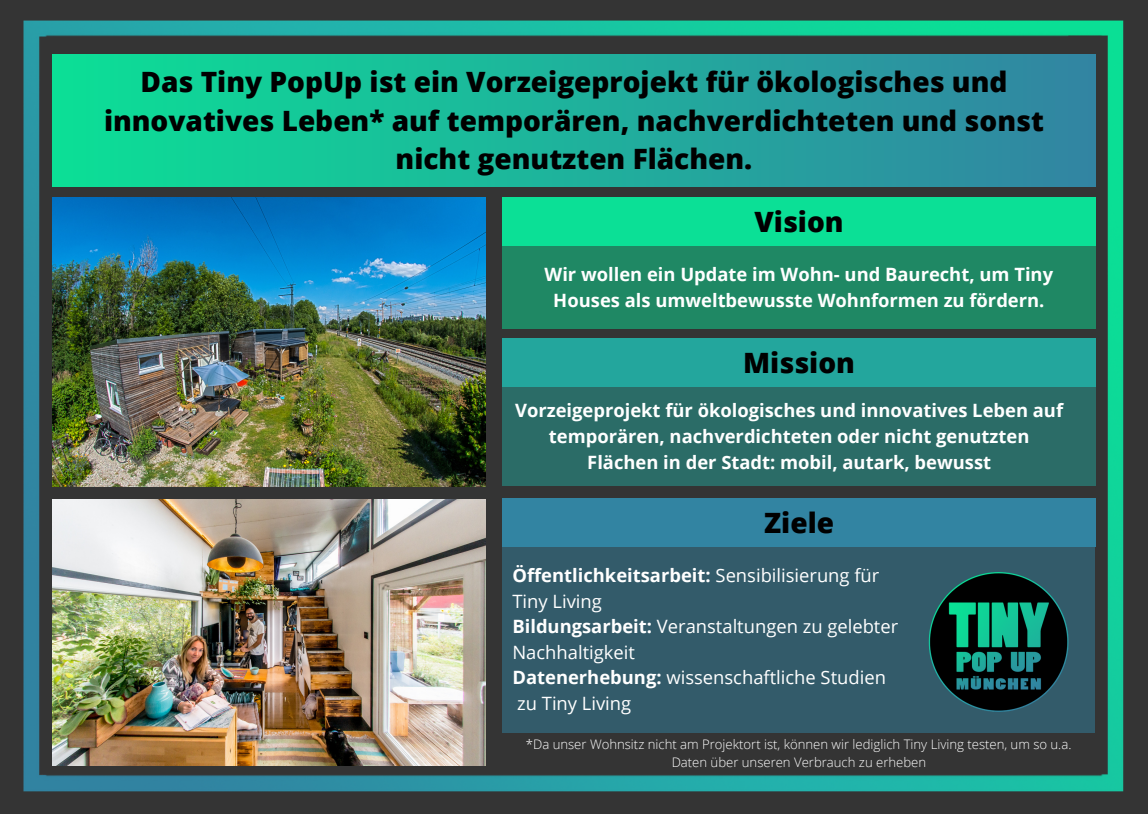
<style>
.page{position:relative;width:1148px;height:814px;background:#fff}
.page>*{position:absolute;margin:0;border:0;box-sizing:border-box;transform-origin:0 0}
.t1{font:800 28px/38.7px "Open Sans";color:#000;text-align:center}
.t2{font:700 18.38px/25.6px "Open Sans";color:#fff;text-align:center}
.t3{font:18.38px/25.6px "Open Sans";color:#fff}
.t4{font:300 13.12px/18.4px "Open Sans";color:#fff;text-align:center}
.s1{font-weight:700}
</style>
<div class="page">
<img style="left:0;top:0;width:1147px;height:811px">
<div style="left:502px;top:198px;width:593px;height:48px;background:#0be096"></div>
<div style="left:502px;top:246px;width:593px;height:83px;background:#1f8864"></div>
<div style="left:502px;top:338px;width:593px;height:49px;background:#23a69d"></div>
<div style="left:502px;top:386px;width:593px;height:100px;background:#2b6c67"></div>
<div style="left:502px;top:498px;width:593px;height:48px;background:#3284a2"></div>
<div style="left:502px;top:546px;width:592px;height:187px;background:#335b6a"></div>
<img style="left:52px;top:198px;width:433px;height:288px">
<img style="left:52px;top:499px;width:433px;height:267px">
<img style="left:928px;top:572px;width:141px;height:140px">
<div style="left:52px;top:55px;width:1043px;height:131px;background:linear-gradient(to right,#0bdf96,#3284a2)"></div>
<p class="t1" style="left:104px;top:62px;width:941px">Das Tiny PopUp ist ein Vorzeigeprojekt für ökologisches und innovatives Leben* auf temporären, nachverdichteten und sonst nicht genutzten Flächen.</p>
<p class="t1" style="left:754px;top:202px;width:91px">Vision</p>
<p class="t2" style="left:544px;top:261px;width:510px">Wir wollen ein Update im Wohn- und Baurecht, um Tiny<br>Houses als umweltbewusste Wohnformen zu fördern.</p>
<p class="t1" style="left:743px;top:343px;width:113px">Mission</p>
<p class="t2" style="left:515px;top:397px;width:549px">Vorzeigeprojekt für ökologisches und innovatives Leben auf temporären, nachverdichteten oder nicht genutzten<br>Flächen in der Stadt: mobil, autark, bewusst</p>
<p class="t1" style="left:764px;top:503px;width:71px">Ziele</p>
<p class="t3" style="left:512px;top:562px;width:368px"><span class="s1">Öffentlichkeitsarbeit:</span> Sensibilisierung für<br>Tiny Living</p>
<p class="t3" style="left:512px;top:613px;width:387px"><span class="s1">Bildungsarbeit:</span> Veranstaltungen zu gelebter<br>Nachhaltigkeit</p>
<p class="t3" style="left:512px;top:664px;width:375px"><span class="s1">Datenerhebung:</span> wissenschaftliche Studien zu Tiny Living</p>
<p class="t4" style="left:525px;top:734px;width:547px">*Da unser Wohnsitz nicht am Projektort ist, können wir lediglich Tiny Living testen, um so u.a.<br>Daten über unseren Verbrauch zu erheben</p>
</div>
